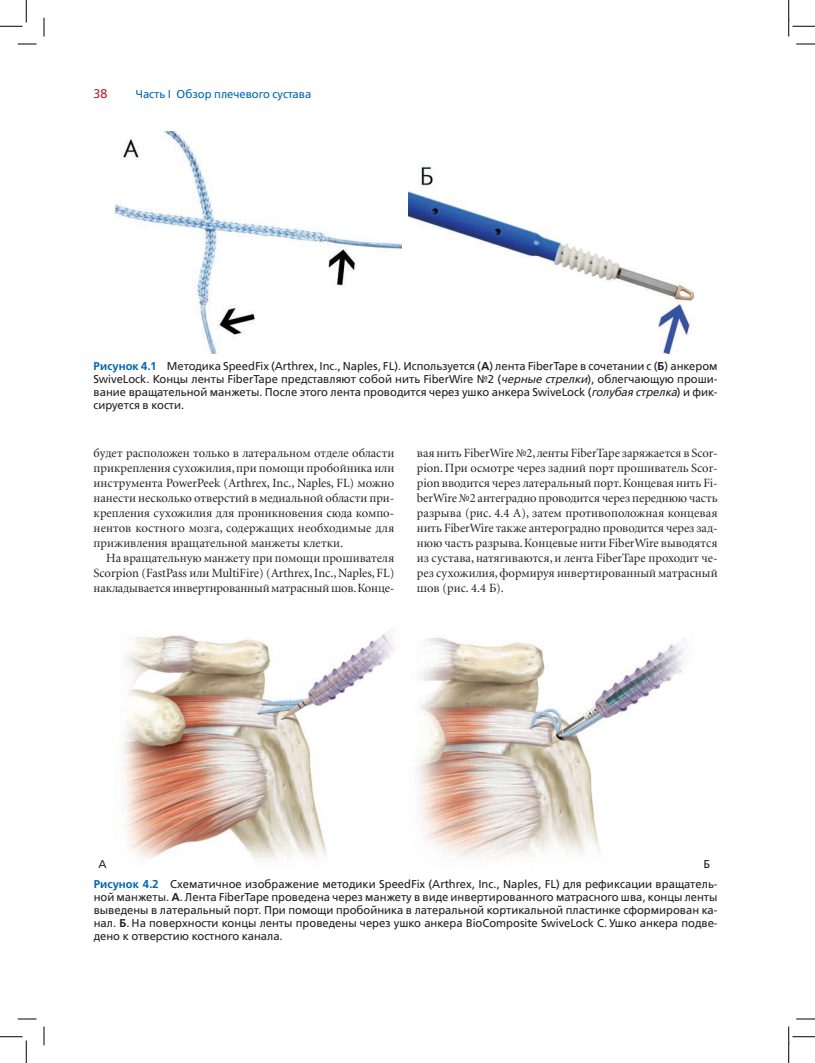
<style>
.page{position:relative;width:815px;height:1063px;background:#fff}
.page>*{position:absolute;margin:0;border:0;box-sizing:border-box;transform-origin:0 0}
.t1{font:12.5px/15px "Minion Cyr";color:#231f20;text-align:justify}
.t2{font:12.5px "Free Set C";color:#b7282e}
.t3{font:11.25px/13.1px "Free Set C";color:#231f20;text-align:justify}
.t4{font:11.25px "Free Set C";color:#0166b3}
.s1{font-weight:700;color:#0166b3}
.s2{font-weight:700}
.s3{font-style:italic}
</style>
<div class="page">
<img style="left:116px;top:132px;width:285px;height:221px">
<img style="left:408px;top:166px;width:285px;height:187px">
<img style="left:123px;top:631px;width:272px;height:231px">
<img style="left:417px;top:638px;width:270px;height:219px">
<svg style="left:18px;top:43px;width:18px;height:2px"></svg>
<svg style="left:796px;top:43px;width:18px;height:2px"></svg>
<svg style="left:18px;top:1018px;width:18px;height:1px"></svg>
<svg style="left:796px;top:1018px;width:18px;height:1px"></svg>
<svg style="left:43px;top:18px;width:2px;height:18px"></svg>
<svg style="left:43px;top:1026px;width:2px;height:19px"></svg>
<svg style="left:0;top:0;width:27px;height:27px"></svg>
<svg style="left:0;top:1036px;width:27px;height:26px"></svg>
<svg style="left:788px;top:0;width:26px;height:36px"></svg>
<svg style="left:788px;top:1026px;width:26px;height:36px"></svg>
<p class="t2" style="left:94px;top:87px;width:15px">38</p>
<p class="t4" style="left:136px;top:88px;width:177px">Часть I Обзор плечевого сустава</p>
<p class="t3" style="left:94px;top:359px;width:625px"><span class="s1">Рисунок 4.1</span> Методика SpeedFix (Arthrex, Inc., Naples, FL). Используется (<span class="s2">А</span>) лента FiberTape в сочетании с (<span class="s2">Б</span>) анкером SwiveLock. Концы ленты FiberTape представляют собой нить FiberWire №2 (<span class="s3">черные стрелки</span>), облегчающую проши&shy;вание вращательной манжеты. После этого лента проводится через ушко анкера SwiveLock (<span class="s3">голубая стрелка</span>) и фик&shy;сируется в кости.</p>
<p class="t1" style="left:94px;top:445px;width:302px">будет расположен только в латеральном отделе области прикрепления сухожилия, при помощи пробойника или инструмента PowerPeek (Arthrex, Inc., Naples, FL) можно нанести несколько отверстий в медиальной области при&shy;крепления сухожилия для проникновения сюда компо&shy;нентов костного мозга, содержащих необходимые для приживления вращательной манжеты клетки.</p>
<p class="t1" style="left:94px;top:550px;width:302px;text-indent:12px">На вращательную манжету при помощи прошивателя Scorpion (FastPass или MultiFire) (Arthrex, Inc., Naples, FL) накладывается инвертированный матрасный шов. Конце-</p>
<p class="t1" style="left:417px;top:445px;width:302px">вая нить FiberWire №2, ленты FiberTape заряжается в Scor&shy;pion. При осмотре через задний порт прошиватель Scor&shy;pion вводится через латеральный порт. Концевая нить Fi&shy;berWire №2 антеградно проводится через переднюю часть разрыва (рис. 4.4 А), затем противоположная концевая нить FiberWire также антероградно проводится через зад&shy;нюю часть разрыва. Концевые нити FiberWire выводятcя из сустава, натягиваются, и лента FiberTape проходит че&shy;рез сухожилия, формируя инвертированный матрасный шов (рис. 4.4 Б).</p>
<p class="t3" style="left:94px;top:854px;width:625px;line-height:19.5px;text-indent:609px">Б<br><span class="s1">Рисунок 4.2</span> Схематичное изображение методики SpeedFix (Arthrex, Inc., Naples, FL) для рефиксации вращатель-</p>
<p class="t3" style="left:94px;top:890px;width:625px">ной манжеты. <span class="s2">А</span>. Лента FiberTape проведена через манжету в виде инвертированного матрасного шва, концы ленты выведены в латеральный порт. При помощи пробойника в латеральной кортикальной пластинке сформирован ка&shy;нал. <span class="s2">Б</span>. На поверхности концы ленты проведены через ушко анкера BioComposite SwiveLock C. Ушко анкера подве&shy;дено к отверстию костного канала.</p>
<p class="t3" style="left:98px;top:857px;width:10px">A</p>
</div>
